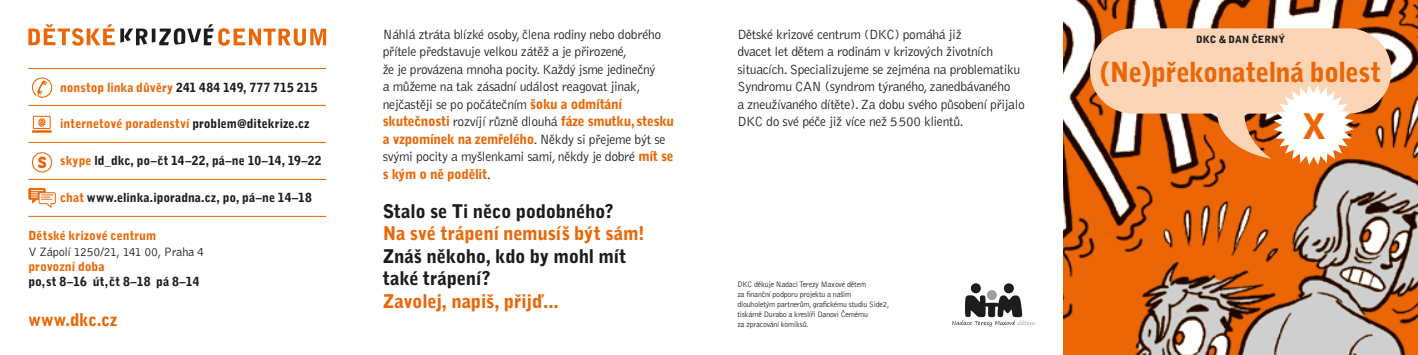
<style>
.page{position:relative;width:1418px;height:355px;background:#fff}
.page>*{position:absolute;margin:0;border:0;box-sizing:border-box;transform-origin:0 0}
.t1{font:35px "Bell Gothic CEOT Black";color:#ec6605}
.t2{font:27.5px "Bell Gothic CEOT Black";letter-spacing:-.015em;color:#ec6605}
.t3{font:18.75px/22.5px "Bell Gothic CEOT Black";letter-spacing:-.015em;color:#1c1c1b}
.t4{font:18.75px "Bell Gothic CEOT Black";letter-spacing:-.01em;color:#ec6605}
.t5{font:17.5px "Bell Gothic CEOT Black";letter-spacing:-.01em;color:#ec6605}
.t6{font:13.75px/17.5px "Bell Gothic CEOT";letter-spacing:-.025em;color:#1c1c1b}
.t7{font:13.75px/17.5px "Bell Gothic CEOT Black";letter-spacing:-.025em;color:#ec6605}
.t8{font:12.5px "Bell Gothic CEOT Black";color:#1c1c1b}
.t9{font:12.5px "Bell Gothic CEOT Black";color:#ec6605}
.t10{font:12.5px "Bell Gothic CEOT";letter-spacing:-.02em;color:#1c1c1b}
.t11{font:10px "Bell Gothic CEOT Black";letter-spacing:-.005em;color:#1c1c1b}
.t12{font:8.12px/10px "Bell Gothic CEOT";letter-spacing:-.025em;color:#1c1c1b}
.s1{color:#ec6605}
.s2{color:#1c1c1b}
.s3{font-family:"Bell Gothic CEOT Black";color:#ec6605}
.s4{font-family:"Bell Gothic CEOT";color:#1c1c1b}
</style>
<div class="page">
<img style="left:1063px;top:0;width:354px;height:354px">
<svg style="left:1090px;top:28px;width:301px;height:85px;background:#f6ccad"></svg>
<svg style="left:28px;top:24px;width:298px;height:22px"></svg>
<svg style="left:28px;top:188px;width:28px;height:20px"></svg>
<svg style="left:32px;top:116px;width:20px;height:16px"></svg>
<svg style="left:32px;top:152px;width:20px;height:20px"></svg>
<svg style="left:32px;top:77px;width:20px;height:21px"></svg>
<hr style="left:28px;top:68px;width:298px;height:1px;background:#ec6605">
<hr style="left:28px;top:142px;width:298px;height:1px;background:#ec6605">
<hr style="left:28px;top:105px;width:298px;height:1px;background:#ec6605">
<hr style="left:28px;top:179px;width:298px;height:1px;background:#ec6605">
<hr style="left:28px;top:216px;width:298px;height:1px;background:#ec6605">
<svg style="left:1216px;top:85px;width:137px;height:80px"></svg>
<svg style="left:952px;top:295px;width:83px;height:31px"></svg>
<div style="left:970px;top:283px;width:10px;height:10px;background:#1c1c1b;border-radius:50%"></div>
<div style="left:1003px;top:283px;width:10px;height:10px;background:#1c1c1b;border-radius:50%"></div>
<div style="left:986px;top:290px;width:10px;height:10px;background:#9d9d9d;border-radius:50%"></div>
<p class="t8" style="left:60px;top:80px;width:259px"><span class="s1">nonstop linka důvěry</span> 241 484 149, 777 715 215</p>
<p class="t9" style="left:60px;top:116px;width:251px">internetové poradenství <span class="s2">problem@ditekrize.cz</span></p>
<p class="t8" style="left:60px;top:153px;width:263px"><span class="s1">skype</span> ld_dkc, po–čt 14–22, pá–ne 10–14, 19–22</p>
<p class="t8" style="left:60px;top:189px;width:253px"><span class="s1">chat</span> www.elinka.iporadna.cz, po, pá–ne 14–18</p>
<p class="t9" style="left:28px;top:228px;width:129px">Dětské krizové centrum</p>
<p class="t10" style="left:28px;top:244px;width:177px">V Zápolí 1250/21, 141 00, Praha 4</p>
<p class="t9" style="left:28px;top:258px;width:78px">provozní doba</p>
<p class="t8" style="left:28px;top:273px;width:173px">po,st 8–16 út,čt 8–18 pá 8–14</p>
<p class="t5" style="left:28px;top:308px;width:91px">www.dkc.cz</p>
<p class="t6" style="left:383px;top:26px;width:280px">Náhlá ztráta blízké osoby, člena rodiny nebo dobrého přítele představuje velkou zátěž a je přirozené,<br>že je provázena mnoha pocity. Každý jsme jedinečný a můžeme na tak zásadní událost reagovat jinak, nejčastěji se po počátečním <span class="s3">šoku a odmítání</span></p>
<p class="t7" style="left:383px;top:113px;width:293px">skutečnosti <span class="s4">rozvíjí různě dlouhá</span> fáze smutku, stesku a vzpomínek na zemřelého<span class="s4">. Někdy si přejeme být se</span></p>
<p class="t6" style="left:383px;top:148px;width:292px">svými pocity a myšlenkami sami, někdy je dobré <span class="s3">mít se</span></p>
<p class="t7" style="left:383px;top:165px;width:109px">s kým o ně podělit<span class="s4">.</span></p>
<h3 class="t3" style="left:383px;top:200px;width:232px">Stalo se Ti něco podobného?</h3>
<h3 class="t4" style="left:383px;top:222px;width:264px">Na své trápení nemusíš být sám!</h3>
<h3 class="t3" style="left:383px;top:245px;width:245px">Znáš někoho, kdo by mohl mít také trápení?</h3>
<h3 class="t4" style="left:383px;top:290px;width:177px">Zavolej, napiš, přijď...</h3>
<p class="t6" style="left:737px;top:26px;width:289px">Dětské krizové centrum (DKC) pomáhá již<br>dvacet let dětem a rodinám v krizových životních situacích. Specializujeme se zejména na problematiku Syndromu CAN (syndrom týraného, zanedbávaného<br>a zneužívaného dítěte). Za dobu svého působení přijalo DKC do své péče již více než 5500 klientů.</p>
<p class="t12" style="left:737px;top:278px;width:153px">DKC děkuje Nadaci Terezy Maxové dětem<br>za finanční podporu projektu a našim dlouholetým partnerům, grafickému studiu Side2, tiskárně Durabo a kreslíři Danovi Černému<br>za zpracování komiksů.</p>
<p class="t11" style="left:1196px;top:33px;width:90px">DKC &amp; Dan Černý</p>
<h2 class="t2" style="left:1100px;top:55px;width:282px">(Ne)překonatelná bolest</h2>
<h1 class="t1" style="left:1302px;top:106px;width:25px">X</h1>
</div>
